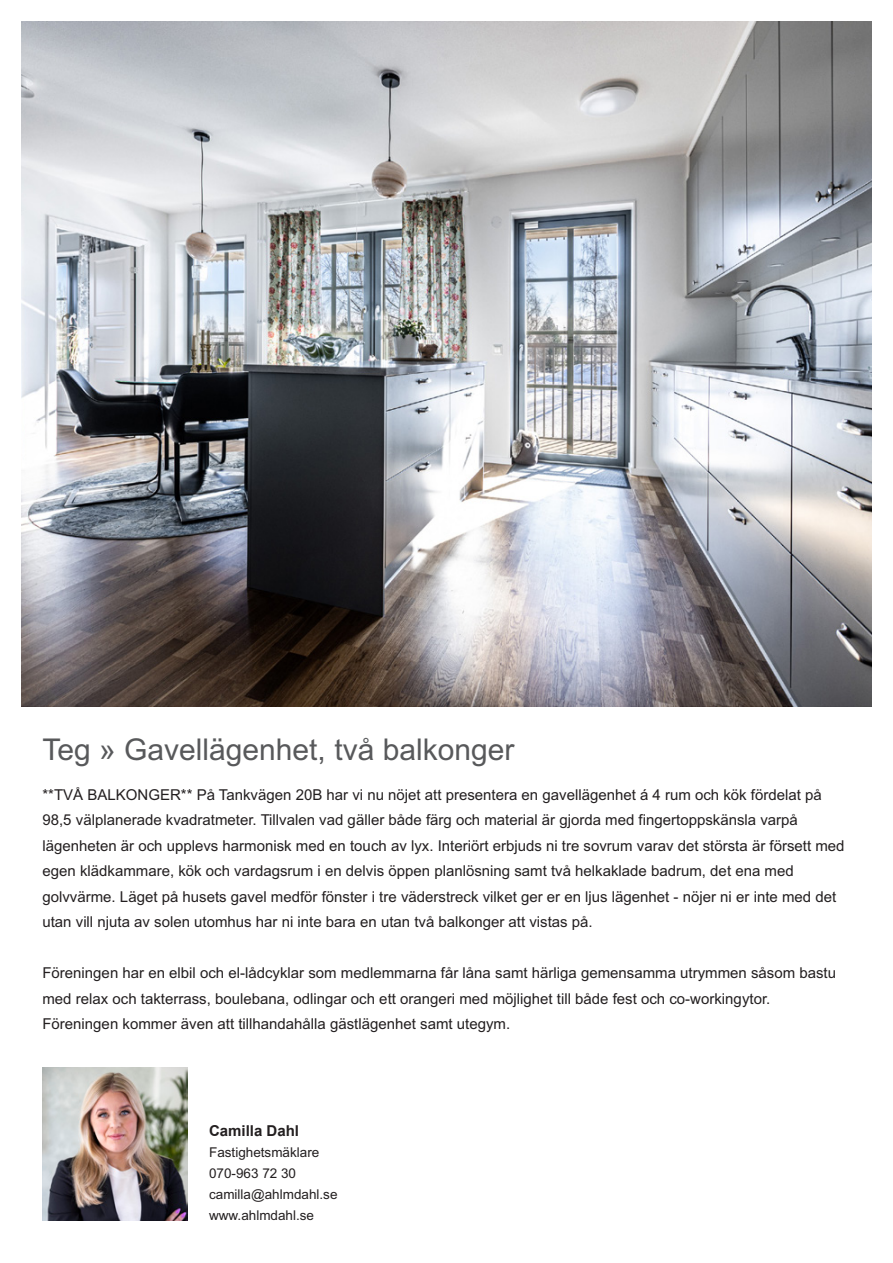
<style>
.page{position:relative;width:893px;height:1263px;background:#fff}
.page>*{position:absolute;margin:0;border:0;box-sizing:border-box;transform-origin:0 0}
.t1{font:30px "Arial";color:#58595b}
.t2{font:15px/25.5px "Arial";color:#231f20}
.t3{font:700 15px "Arial";color:#231f20}
.t4{font:13.5px/21px "Arial";color:#231f20}
</style>
<div class="page">
<img style="left:21px;top:21px;width:851px;height:686px">
<img style="left:43px;top:1067px;width:145px;height:153px">
<h1 class="t1" style="left:42px;top:729px;width:473px">Teg » Gavellägenhet, två balkonger</h1>
<p class="t2" style="left:42px;top:781px;width:804px">**TVÅ BALKONGER** På Tankvägen 20B har vi nu nöjet att presentera en gavellägenhet á 4 rum och kök fördelat på 98,5 välplanerade kvadratmeter. Tillvalen vad gäller både färg och material är gjorda med fingertoppskänsla varpå lägenheten är och upplevs harmonisk med en touch av lyx. Interiört erbjuds ni tre sovrum varav det största är försett med egen klädkammare, kök och vardagsrum i en delvis öppen planlösning samt två helkaklade badrum, det ena med golvvärme. Läget på husets gavel medför fönster i tre väderstreck vilket ger er en ljus lägenhet ‑ nöjer ni er inte med det utan vill njuta av solen utomhus har ni inte bara en utan två balkonger att vistas på.</p>
<p class="t2" style="left:42px;top:960px;width:795px">Föreningen har en elbil och el‑lådcyklar som medlemmarna får låna samt härliga gemensamma utrymmen såsom bastu med relax och takterrass, boulebana, odlingar och ett orangeri med möjlighet till både fest och co‑workingytor.<br>Föreningen kommer även att tillhandahålla gästlägenhet samt utegym.</p>
<p class="t3" style="left:209px;top:1120px;width:92px">Camilla Dahl</p>
<p class="t4" style="left:209px;top:1142px;width:130px">Fastighetsmäklare<br>070‑963 72 30 camilla@ahlmdahl.se www.ahlmdahl.se</p>
</div>
